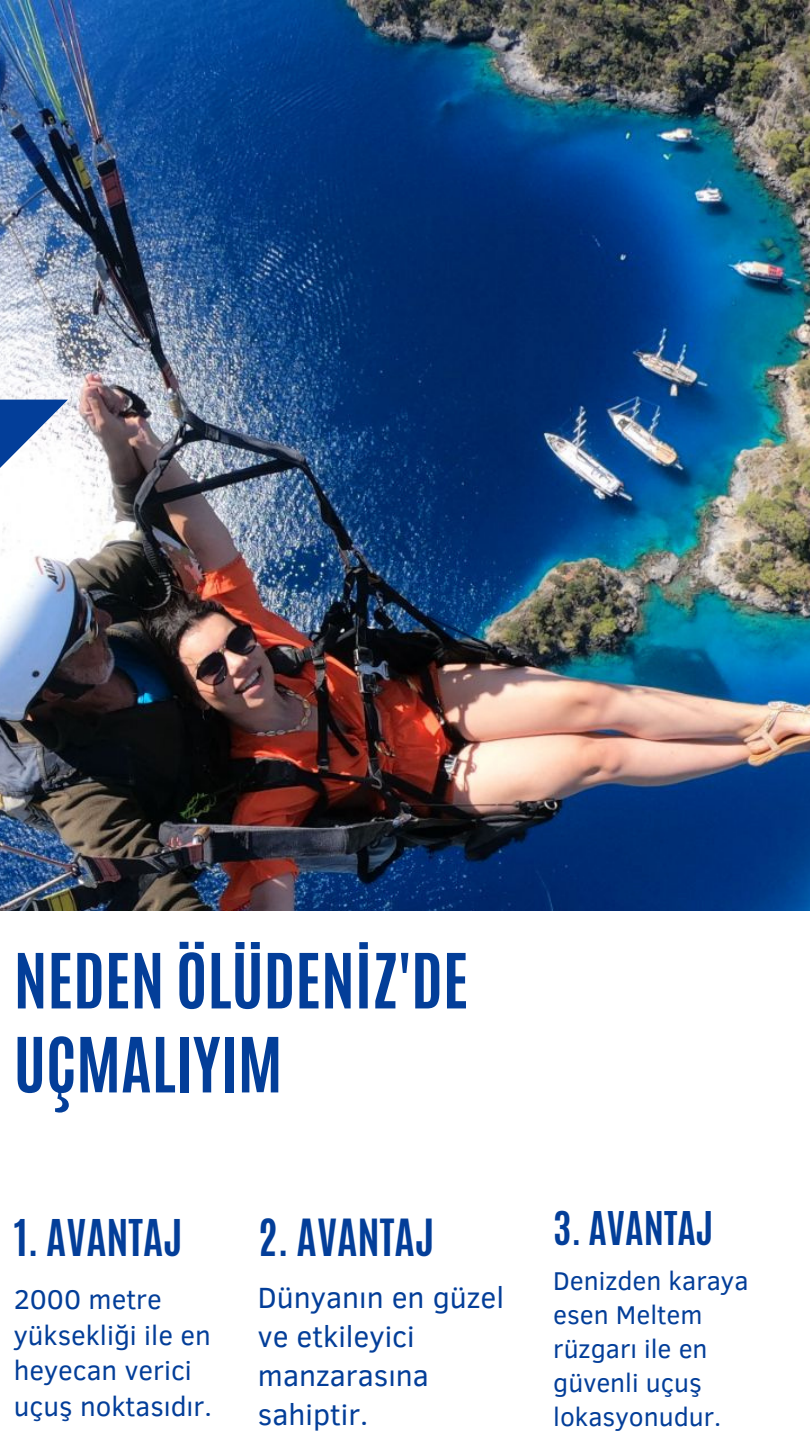
<style>
.page{position:relative;width:810px;height:1440px;background:#fff}
.page>*{position:absolute;margin:0;border:0;box-sizing:border-box;transform-origin:0 0}
.t1{font:700 64.6px/84px "Antonio";color:#033e99}
.t2{font:700 42.8px "Antonio";color:#033e99}
.t3{font:700 42.3px "Antonio";color:#033e99}
.t4{font:700 38.8px "Antonio";color:#033e99}
.t5{font:30px/39px "Clear Sans";color:#033e99}
.t6{font:27.7px/35.5px "Clear Sans";color:#033e99}
.t7{font:26.4px/34.1px "Clear Sans";color:#033e99}
</style>
<div class="page">
<img style="left:0;top:0;width:810px;height:911px">
<svg style="left:0;top:400px;width:68px;height:68px"></svg>
<h1 class="t1" style="left:14px;top:939px;width:456px">NEDEN ÖLÜDENİZ'DE<br>UÇMALIYIM</h1>
<h3 class="t3" style="left:14px;top:1207px;width:170px">1. AVANTAJ</h3>
<p class="t6" style="left:14px;top:1280px;width:200px">2000 metre yüksekliği ile en heyecan verici uçuş noktasıdır.</p>
<h2 class="t2" style="left:258px;top:1207px;width:178px">2. AVANTAJ</h2>
<p class="t5" style="left:258px;top:1277px;width:248px">Dünyanın en güzel ve etkileyici manzarasına sahiptir.</p>
<h3 class="t4" style="left:553px;top:1201px;width:162px">3. AVANTAJ</h3>
<p class="t7" style="left:553px;top:1262px;width:197px">Denizden karaya esen Meltem rüzgarı ile en güvenli uçuş lokasyonudur.</p>
</div>
